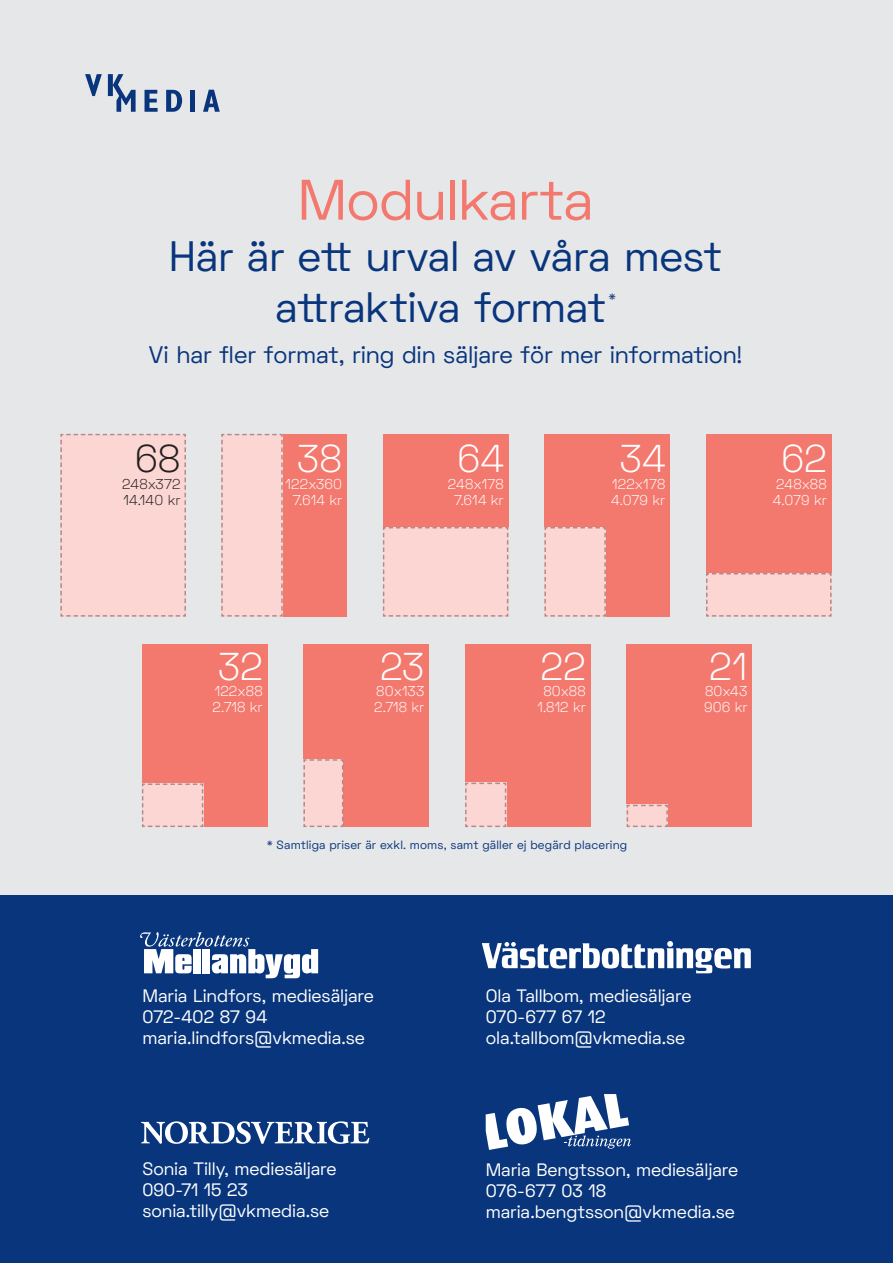
<style>
.page{position:relative;width:893px;height:1263px;background:#e6e7e9}
.page>*{position:absolute;margin:0;border:0;box-sizing:border-box;transform-origin:0 0}
.t1{font:57px "Space Grotesk";letter-spacing:-.015em;color:#f3786e}
.t2{font:42.45px/51px "Space Grotesk";letter-spacing:-.01em;color:#08357c;text-align:center}
.t3{font:300 38.85px "Space Grotesk";color:#fff}
.t4{font:300 38.85px "Space Grotesk";color:#231f20}
.t5{font:24px "Space Grotesk";letter-spacing:-.005em;color:#08357c}
.t6{font:18px/21px "Space Grotesk";letter-spacing:-.005em;color:#fff}
.t7{font:15px "Space Grotesk";color:#08357c}
.t8{font:300 14.25px/16.4px "Space Grotesk";letter-spacing:.005em;color:#fff}
.t9{font:300 14.25px/16.4px "Space Grotesk";letter-spacing:.01em;color:#231f20}
.t10{font:12px "Space Grotesk";letter-spacing:.015em;color:#08357c}
</style>
<div class="page">
<svg style="left:145px;top:90px;width:13px;height:22px"></svg>
<svg style="left:166px;top:90px;width:16px;height:22px"></svg>
<div style="left:190px;top:90px;width:5px;height:22px;background:#08357c"></div>
<svg style="left:203px;top:90px;width:17px;height:22px"></svg>
<svg style="left:108px;top:74px;width:28px;height:38px"></svg>
<svg style="left:85px;top:74px;width:17px;height:22px"></svg>
<div style="left:142px;top:644px;width:125px;height:183px;background:#f3786e"></div>
<div style="left:221px;top:434px;width:126px;height:183px;background:#f3786e"></div>
<div style="left:303px;top:644px;width:126px;height:183px;background:#f3786e"></div>
<div style="left:383px;top:434px;width:125px;height:183px;background:#f3786e"></div>
<div style="left:465px;top:644px;width:126px;height:183px;background:#f3786e"></div>
<div style="left:544px;top:434px;width:126px;height:183px;background:#f3786e"></div>
<div style="left:627px;top:644px;width:125px;height:183px;background:#f3786e"></div>
<div style="left:706px;top:434px;width:126px;height:183px;background:#f3786e"></div>
<div style="left:60px;top:433px;width:126px;height:184px;background:#fbd6d3"></div>
<svg style="left:544px;top:527px;width:62px;height:90px"></svg>
<svg style="left:142px;top:783px;width:62px;height:44px"></svg>
<svg style="left:303px;top:759px;width:41px;height:68px"></svg>
<svg style="left:465px;top:782px;width:42px;height:45px"></svg>
<svg style="left:626px;top:804px;width:42px;height:23px"></svg>
<div style="left:383px;top:526px;width:126px;height:91px;background:#fbd6d3"></div>
<svg style="left:706px;top:573px;width:126px;height:44px"></svg>
<div style="left:221px;top:433px;width:62px;height:184px;background:#fbd6d3"></div>
<div style="left:0;top:896px;width:893px;height:367px;background:#08357c"></div>
<svg style="left:140px;top:932px;width:178px;height:46px"></svg>
<svg style="left:486px;top:1094px;width:145px;height:56px"></svg>
<svg style="left:141px;top:1121px;width:228px;height:23px"></svg>
<svg style="left:482px;top:941px;width:269px;height:32px"></svg>
<h1 class="t1" style="left:297px;top:163px;width:298px">Modulkarta</h1>
<h2 class="t2" style="left:169px;top:230px;width:555px">Här är ett urval av våra mest attraktiva format</h2>
<p class="t7" style="left:608px;top:289px;width:9px">*</p>
<h3 class="t5" style="left:149px;top:339px;width:595px">Vi har fler format, ring din säljare för mer information!</h3>
<h3 class="t4" style="left:135px;top:433px;width:47px">68</h3>
<p class="t9" style="left:122px;top:475px;width:60px">248x372<br>14.140 kr</p>
<h3 class="t3" style="left:297px;top:433px;width:47px">38</h3>
<p class="t8" style="left:286px;top:475px;width:58px;text-align:center">122x360<br>7.614 kr</p>
<h3 class="t3" style="left:457px;top:433px;width:48px">64</h3>
<p class="t8" style="left:448px;top:475px;width:58px;text-align:center">248x178<br>7.614 kr</p>
<h3 class="t3" style="left:619px;top:433px;width:47px">34</h3>
<p class="t8" style="left:611px;top:475px;width:56px">122x178<br>4.079 kr</p>
<h3 class="t3" style="left:781px;top:433px;width:47px">62</h3>
<p class="t8" style="left:773px;top:475px;width:56px">248x88<br>4.079 kr</p>
<h3 class="t3" style="left:218px;top:641px;width:46px">32</h3>
<p class="t8" style="left:213px;top:682px;width:52px">122x88<br>2.718 kr</p>
<h3 class="t3" style="left:380px;top:641px;width:46px">23</h3>
<p class="t8" style="left:374px;top:682px;width:52px">80x133<br>2.718 kr</p>
<h3 class="t3" style="left:540px;top:641px;width:47px">22</h3>
<p class="t8" style="left:537px;top:682px;width:50px;text-align:center">80x88<br>1.812 kr</p>
<p class="t10" style="left:267px;top:837px;width:362px">* Samtliga priser är exkl. moms, samt gäller ej begärd placering</p>
<h3 class="t3" style="left:709px;top:641px;width:40px">21</h3>
<p class="t8" style="left:704px;top:682px;width:45px">80x43<br>906 kr</p>
<p class="t6" style="left:142px;top:985px;width:233px">Maria Lindfors, mediesäljare<br>072-402 87 94 maria.lindfors@vkmedia.se</p>
<p class="t6" style="left:486px;top:985px;width:207px">Ola Tallbom, mediesäljare<br>070-677 67 12 ola.tallbom@vkmedia.se</p>
<p class="t6" style="left:142px;top:1158px;width:196px">Sonia Tilly, mediesäljare<br>090-71 15 23 sonia.tilly@vkmedia.se</p>
<p class="t6" style="left:486px;top:1158px;width:254px">Maria Bengtsson, mediesäljare<br>076-677 03 18 maria.bengtsson@vkmedia.se</p>
</div>
